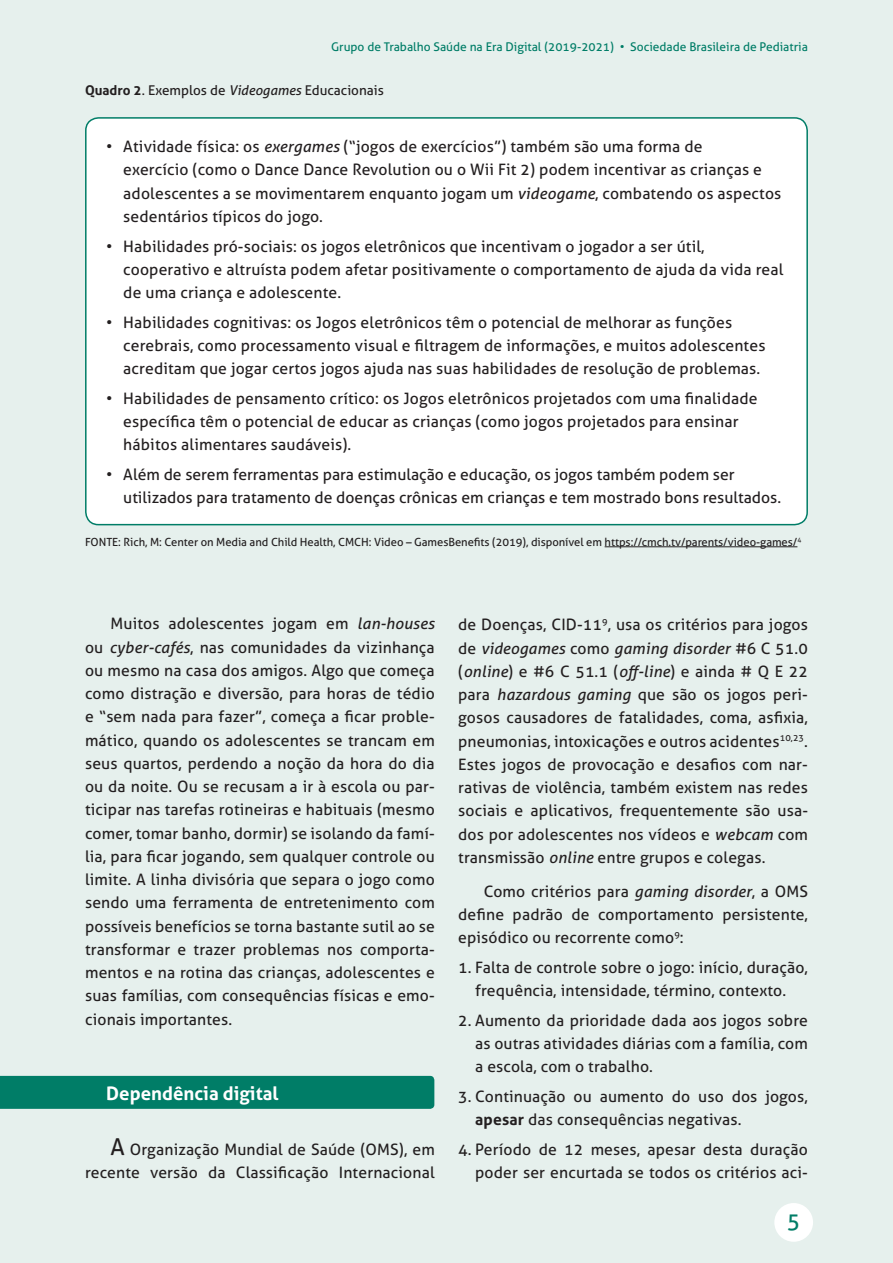
<style>
.page{position:relative;width:893px;height:1263px;background:#e6f0ed}
.page>*{position:absolute;margin:0;border:0;box-sizing:border-box;transform-origin:0 0}
.t1{font:22.5px "Aller";color:#007d67}
.t2{font:700 18.6px "Aller";color:#fff}
.t3{font:15.75px/23.2px "Aller";letter-spacing:.01em;color:#231f20}
.t4{font:13.5px "Aller";color:#231f20}
.t5{font:12px "Aller";color:#007d67}
.t6{font:11.25px "Aller";letter-spacing:-.005em;color:#231f20}
.s1{font-weight:700}
.s2{font-style:italic}
.s3{font-size:23.25px}
</style>
<div class="page">
<div style="left:774px;top:1203px;width:39px;height:39px;background:#fff;border-radius:50%"></div>
<div style="left:0;top:1076px;width:434px;height:33px;background:#007d67"></div>
<div style="left:86px;top:118px;width:721px;height:407px;background:#fff;border-radius:13px"></div>
<div style="left:85px;top:117px;width:723px;height:408px;border:2px solid #007d67;border-radius:13px"></div>
<hr style="left:605px;top:546px;width:192px;height:1px;background:#231f20">
<p class="t5" style="left:331px;top:39px;width:478px">Grupo de Trabalho Saúde na Era Digital (2019-2021) • Sociedade Brasileira de Pediatria</p>
<p class="t4" style="left:85px;top:82px;width:300px"><span class="s1">Quadro 2</span>. Exemplos de <span class="s2">Videogames</span> Educacionais</p>
<p class="t3" style="left:123px;top:135px;width:660px;text-indent:-17px">• Atividade física: os <span class="s2">exergames</span> (“jogos de exercícios”) também são uma forma de<br>exercício (como o Dance Dance Revolution ou o Wii Fit 2) podem incentivar as crianças e adolescentes a se movimentarem enquanto jogam um <span class="s2">videogame</span>, combatendo os aspectos sedentários típicos do jogo.</p>
<p class="t3" style="left:123px;top:234px;width:662px;text-indent:-17px">• Habilidades pró-sociais: os jogos eletrônicos que incentivam o jogador a ser útil, cooperativo e altruísta podem afetar positivamente o comportamento de ajuda da vida real de uma criança e adolescente.</p>
<p class="t3" style="left:123px;top:310px;width:644px;text-indent:-17px">• Habilidades cognitivas: os Jogos eletrônicos têm o potencial de melhorar as funções cerebrais, como processamento visual e filtragem de informações, e muitos adolescentes acreditam que jogar certos jogos ajuda nas suas habilidades de resolução de problemas.</p>
<p class="t3" style="left:123px;top:386px;width:636px;text-indent:-17px">• Habilidades de pensamento crítico: os Jogos eletrônicos projetados com uma finalidade específica têm o potencial de educar as crianças (como jogos projetados para ensinar hábitos alimentares saudáveis).</p>
<p class="t3" style="left:123px;top:463px;width:659px;text-indent:-17px">• Além de serem ferramentas para estimulação e educação, os jogos também podem ser utilizados para tratamento de doenças crônicas em crianças e tem mostrado bons resultados.</p>
<p class="t6" style="left:85px;top:535px;width:718px">FONTE: Rich, M: Center on Media and Child Health, CMCH: Video – GamesBenefits (2019), disponível em https://cmch.tv/parents/video-games/<sup>4</sup></p>
<p class="t3" style="left:85px;top:612px;width:351px;text-align:justify;text-indent:26px">Muitos adolescentes jogam em <span class="s2">lan-houses </span>ou <span class="s2">cyber-cafés</span>, nas comunidades da vizinhança ou mesmo na casa dos amigos. Algo que começa como distração e diversão, para horas de tédio e “sem nada para fazer”, começa a ficar proble&shy;mático, quando os adolescentes se trancam em seus quartos, perdendo a noção da hora do dia ou da noite. Ou se recusam a ir à escola ou par&shy;ticipar nas tarefas rotineiras e habituais (mesmo comer, tomar banho, dormir) se isolando da famí&shy;lia, para ficar jogando, sem qualquer controle ou limite. A linha divisória que separa o jogo como sendo uma ferramenta de entretenimento com possíveis benefícios se torna bastante sutil ao se transformar e trazer problemas nos comporta&shy;mentos e na rotina das crianças, adolescentes e suas famílias, com consequências físicas e emo&shy;cionais importantes.</p>
<p class="t2" style="left:106px;top:1082px;width:174px">Dependência digital</p>
<p class="t3" style="left:85px;top:1138px;width:351px;text-align:right"><span class="s3">A</span> Organização Mundial de Saúde (OMS), em recente versão da Classificação Internacional</p>
<p class="t3" style="left:458px;top:613px;width:351px;text-align:justify">de Doenças, CID-11<sup>9</sup>, usa os critérios para jogos de <span class="s2">videogames</span> como <span class="s2">gaming disorder</span> #6 C 51.0 (<span class="s2">online</span>) e #6 C 51.1 (<span class="s2">off-line</span>) e ainda # Q E 22 para <span class="s2">hazardous gaming</span> que são os jogos peri&shy;gosos causadores de fatalidades, coma, asfixia, pneumonias, intoxicações e outros acidentes<sup>10,23</sup>.<br>Estes jogos de provocação e desafios com nar&shy;rativas de violência, também existem nas redes sociais e aplicativos, frequentemente são usa&shy;dos por adolescentes nos vídeos e <span class="s2">webcam</span> com transmissão <span class="s2">online</span> entre grupos e colegas.</p>
<p class="t3" style="left:458px;top:879px;width:351px;text-align:justify;text-indent:26px">Como critérios para <span class="s2">gaming disorder</span>, a OMS define padrão de comportamento persistente, episódico ou recorrente como<sup>9</sup>:</p>
<p class="t3" style="left:458px;top:956px;width:351px;text-align:center">1. Falta de controle sobre o jogo: início, duração, frequência, intensidade, término, contexto.</p>
<p class="t3" style="left:475px;top:1008px;width:334px;text-align:justify;text-indent:-17px">2. Aumento da prioridade dada aos jogos sobre as outras atividades diárias com a família, com a escola, com o trabalho.</p>
<p class="t3" style="left:475px;top:1085px;width:334px;text-indent:-17px">3. Continuação ou aumento do uso dos jogos, <span class="s1">apesar</span> das consequências negativas.</p>
<p class="t3" style="left:458px;top:1137px;width:351px;text-align:right">4. Período de 12 meses, apesar desta duração poder ser encurtada se todos os critérios aci-</p>
<h1 class="t1" style="left:787px;top:1207px;width:15px">5</h1>
</div>
